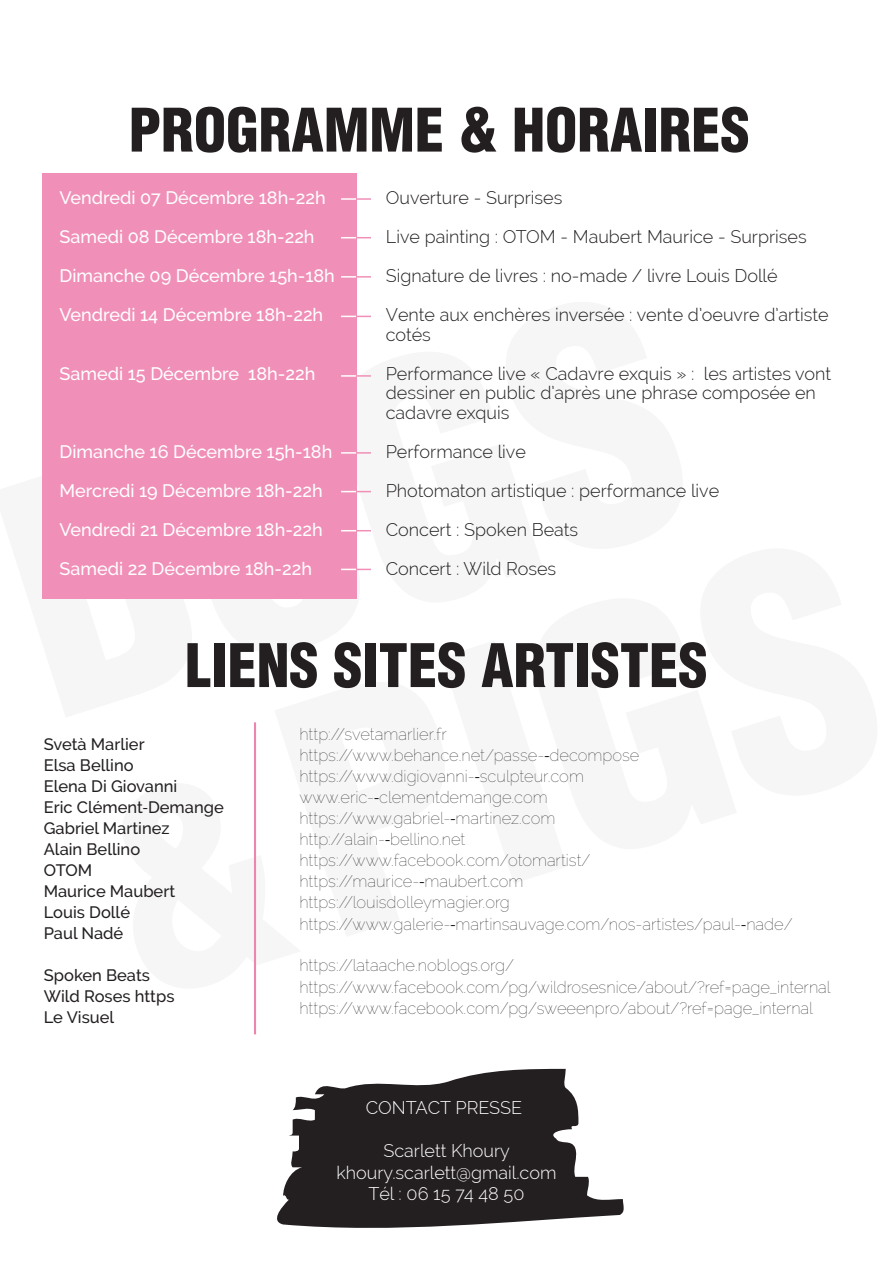
<style>
.page{position:relative;width:893px;height:1263px;background:#fff}
.page>*{position:absolute;margin:0;border:0;box-sizing:border-box;transform-origin:0 0}
.t1{font:900 condensed 316.8px/294.9px "Helvetica LT";color:#231f20}
.t2{font:900 condensed 58.5px "Helvetica LT";color:#231f20}
.t3{font:300 18px/39px "Raleway";color:#231f20}
.t4{font:500 18px/39px "Raleway";color:#fff}
.t5{font:300 18px/21.6px "Raleway";color:#fff;text-align:center}
.t6{font:100 16.5px/21px "Raleway";color:#231f20}
.t7{font:500 16.5px/21px "Raleway";color:#231f20}
.s1{font-size:260.7px}
.s2{font-family:"Myriad Pro";font-weight:400}
</style>
<div class="page">
<svg style="left:277px;top:1069px;width:347px;height:159px;fill:#231f20"></svg>
<hr style="left:254px;top:722px;width:2px;height:312px;background:#ed86af">
<div style="left:42px;top:173px;width:314px;height:425px;background:#f090b8"></div>
<svg style="left:341px;top:198px;width:30px;height:2px"></svg>
<svg style="left:341px;top:237px;width:30px;height:1px"></svg>
<svg style="left:341px;top:276px;width:30px;height:2px"></svg>
<svg style="left:341px;top:316px;width:30px;height:1px"></svg>
<svg style="left:341px;top:375px;width:30px;height:2px"></svg>
<svg style="left:341px;top:452px;width:30px;height:2px"></svg>
<svg style="left:341px;top:491px;width:30px;height:1px"></svg>
<svg style="left:341px;top:530px;width:30px;height:1px"></svg>
<svg style="left:341px;top:569px;width:30px;height:1px"></svg>
<h2 class="t2" style="left:129px;top:93px;width:623px">PROGRAMME &amp; HORAIRES</h2>
<p class="t4" style="left:60px;top:178px;width:277px">Vendredi 07 Décembre 18h-22h<br>Samedi 08 Décembre 18h-22h<br>Dimanche 09 Décembre 15h-18h<br>Vendredi 14 Décembre 18h-22h</p>
<p class="t3" style="left:386px;top:178px;width:444px">Ouverture - Surprises<br>Live painting : OTOM - Maubert Maurice - Surprises Signature de livres : no-made / livre Louis Dollé Vente aux enchères inversée : vente d’oeuvre d’artiste</p>
<p class="t3" style="left:386px;top:315px;width:447px">cotés<br>Performance live « Cadavre exquis » : les artistes vont</p>
<p class="t3" style="left:386px;top:383px;width:432px;line-height:19.5px">dessiner en public d’après une phrase composée en cadavre exquis</p>
<p class="t3" style="left:386px;top:432px;width:335px">Performance live<br>Photomaton artistique : performance live<br>Concert : Spoken Beats<br>Concert : Wild Roses</p>
<h1 class="t1" style="left:-32px;top:471px;width:799px;rotate:-18deg">DOGS <span class="s1">&amp;</span>PIGS</h1>
<p class="t4" style="left:60px;top:354px;width:257px">Samedi 15 Décembre 18h-22h</p>
<p class="t4" style="left:60px;top:432px;width:274px">Dimanche 16 Décembre 15h-18h<br>Mercredi 19 Décembre 18h-22h<br>Vendredi 21 Décembre 18h-22h<br>Samedi 22 Décembre 18h-22h</p>
<h2 class="t2" style="left:185px;top:628px;width:524px">LIENS SITES ARTISTES</h2>
<p class="t6" style="left:299px;top:724px;width:495px">http://svetamarlier.fr<br>https://www.behance.net/passe-<span class="s2">‐</span>decompose https://www.digiovanni-<span class="s2">‐</span>sculpteur.com www.eric-<span class="s2">‐</span>clementdemange.com https://www.gabriel-<span class="s2">‐</span>martinez.com<br>http://alain-<span class="s2">‐</span>bellino.net<br>https://www.facebook.com/otomartist/ https://maurice-<span class="s2">‐</span>maubert.com<br>https://louisdolleymagier.org https://www.galerie-<span class="s2">‐</span>martinsauvage.com/nos-artistes/paul-<span class="s2">‐</span>nade/</p>
<p class="t6" style="left:299px;top:955px;width:533px">https://lataache.noblogs.org/ https://www.facebook.com/pg/wildrosesnice/about/?ref=page_internal https://www.facebook.com/pg/sweeenpro/about/?ref=page_internal</p>
<p class="t7" style="left:44px;top:734px;width:181px">Svetà Marlier<br>Elsa Bellino<br>Elena Di Giovanni<br>Eric Clément<span class="s2">‐</span>Demange<br>Gabriel Martinez<br>Alain Bellino<br>OTOM<br>Maurice Maubert<br>Louis Dollé<br>Paul Nadé</p>
<p class="t7" style="left:44px;top:965px;width:132px">Spoken Beats<br>Wild Roses https<br>Le Visuel</p>
<p class="t5" style="left:366px;top:1097px;width:158px">CONTACT PRESSE</p>
<p class="t5" style="left:337px;top:1140px;width:221px">Scarlett Khoury khoury.scarlett@gmail.com<br>Tél : 06 15 74 48 50</p>
</div>
